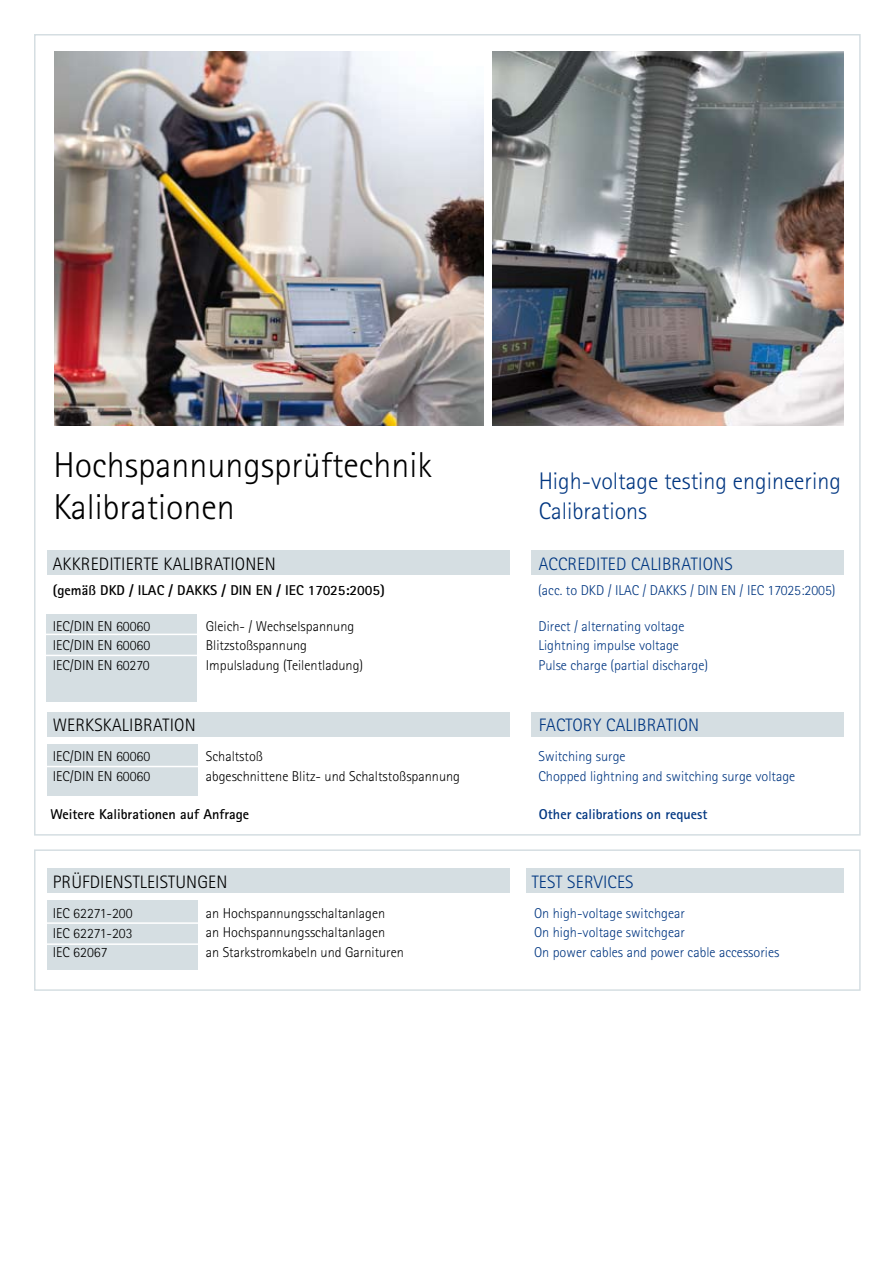
<style>
.page{position:relative;width:893px;height:1263px;background:#fff}
.page>*{position:absolute;margin:0;border:0;box-sizing:border-box;transform-origin:0 0}
.t1{font:300 36px/42px "Rotis Sans Serif";color:#000}
.t2{font:300 24px/30px "Rotis Sans Serif";color:#003681}
.t3{font:300 18px "Rotis Sans Serif";letter-spacing:.01em;color:#000}
.t4{font:300 18px "Rotis Sans Serif";letter-spacing:.01em;color:#003681}
.t5{font:300 14.25px/19.5px "Rotis Sans Serif";color:#000}
.t6{font:300 14.25px/19.5px "Rotis Sans Serif";color:#003681}
.t7{font:700 14.25px "Rotis Sans Serif";color:#000}
.t8{font:700 14.25px "Rotis Sans Serif";color:#003681}
</style>
<div class="page">
<div style="left:531px;top:712px;width:313px;height:24px;background:#d5dee2"></div>
<div style="left:47px;top:712px;width:463px;height:24px;background:#d5dee2"></div>
<div style="left:47px;top:868px;width:463px;height:25px;background:#d5dee2"></div>
<div style="left:526px;top:868px;width:318px;height:25px;background:#d5dee2"></div>
<div style="left:531px;top:551px;width:313px;height:24px;background:#d5dee2"></div>
<div style="left:47px;top:551px;width:463px;height:24px;background:#d5dee2"></div>
<div style="left:47px;top:614px;width:150px;height:88px;background:#d5dee2"></div>
<div style="left:47px;top:744px;width:150px;height:51px;background:#d5dee2"></div>
<div style="left:47px;top:901px;width:150px;height:69px;background:#d5dee2"></div>
<img style="left:492px;top:51px;width:352px;height:374px">
<div style="left:34px;top:849px;width:827px;height:142px;border:2px solid #d5dee2"></div>
<hr style="left:42px;top:766px;width:158px;height:1px;background:#fff">
<hr style="left:42px;top:922px;width:158px;height:2px;background:#fff">
<hr style="left:42px;top:943px;width:158px;height:2px;background:#fff">
<hr style="left:41px;top:634px;width:159px;height:1px;background:#fff">
<hr style="left:41px;top:655px;width:159px;height:1px;background:#fff">
<img style="left:54px;top:51px;width:430px;height:374px">
<h1 class="t1" style="left:54px;top:444px;width:380px">Hochspannungsprüftechnik<br>Kalibrationen</h1>
<h2 class="t2" style="left:539px;top:466px;width:304px">High-voltage testing engineering<br>Calibrations</h2>
<p class="t3" style="left:53px;top:554px;width:225px">akkr editierte Kalibrationen</p>
<p class="t4" style="left:539px;top:554px;width:194px">Accr edited calibrations</p>
<p class="t7" style="left:53px;top:581px;width:334px">(gemäß DKD / ILAC / DAKKS / DIN EN / IEC 17025:2005)</p>
<p class="t6" style="left:538px;top:580px;width:84px">(acc. to DKD / ILAC</p>
<p class="t6" style="left:642px;top:580px;width:195px">/ DAKKS / DIN EN / IEC 17025:2005)</p>
<p class="t5" style="left:53px;top:616px;width:99px;text-align:justify">IEC/DIN EN 60060<br>IEC/DIN EN 60060<br>IEC/DIN EN 60270</p>
<p class="t5" style="left:206px;top:616px;width:159px">Gleich- / Wechselspannung<br>Blitzstoßspannung<br>I mpulsladung (Teilentladung)</p>
<p class="t6" style="left:539px;top:616px;width:171px">Direct / alternating voltage<br>Lightning impulse voltage<br>Pulse charge (partial discharge)</p>
<p class="t3" style="left:53px;top:715px;width:33px">Werksk</p>
<p class="t3" style="left:112px;top:715px;width:85px">alibration</p>
<p class="t4" style="left:539px;top:715px;width:18px">FACTO</p>
<p class="t4" style="left:583px;top:715px;width:118px">RY Calibration</p>
<p class="t5" style="left:53px;top:747px;width:99px">IEC/DIN EN 60060<br>IEC/DIN EN 60060</p>
<p class="t5" style="left:206px;top:747px;width:256px">Schaltstoß<br>abgeschnittene Blitz- und Schaltstoßspannung</p>
<p class="t6" style="left:539px;top:747px;width:258px">Switching surge<br>Chopped lightning and switching surge voltage</p>
<p class="t7" style="left:50px;top:805px;width:200px">Weitere Kalibrationen auf Anfrage</p>
<p class="t8" style="left:539px;top:805px;width:170px">Other calibrations on request</p>
<p class="t3" style="left:53px;top:871px;width:176px">Prüfdienstleistungen</p>
<p class="t4" style="left:532px;top:871px;width:103px">TEST SERVICES</p>
<p class="t5" style="left:53px;top:903px;width:81px;text-align:justify">IEC 62271-200<br>IEC 62271-203<br>IEC 62067</p>
<p class="t5" style="left:206px;top:903px;width:200px">an Hochspannungsschaltanlagen<br>an Hochspannungsschaltanlagen<br>an Starkstromkabeln und Garnituren</p>
<p class="t6" style="left:534px;top:903px;width:247px">On high-voltage switchgear<br>On high-voltage switchgear<br>On power cables and power cable accessories</p>
</div>
